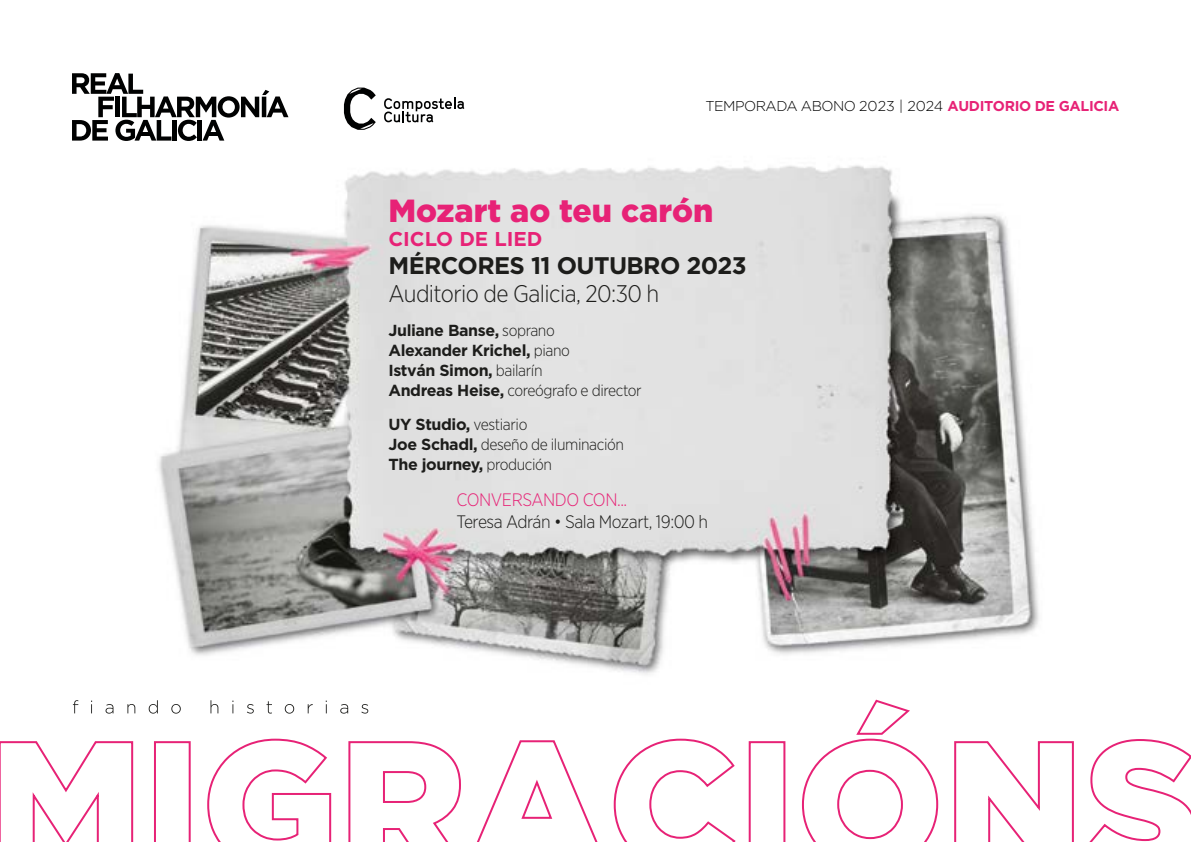
<style>
.page{position:relative;width:1191px;height:842px;background:#fff}
.page>*{position:absolute;margin:0;border:0;box-sizing:border-box;transform-origin:0 0}
.t1{font:900 32px "Gotham";color:#e72276}
.t2{font:300 24px "Gotham Narrow";letter-spacing:-.025em;color:#1d1d1b}
.t3{font:700 24px "Gotham";letter-spacing:-.025em;color:#1d1d1b}
.t4{font:700 20px "Gotham";color:#e72276}
.t5{font:300 18px "Gotham Narrow";letter-spacing:-.025em;color:#1d1d1b}
.t6{font:300 18px "Gotham Narrow";letter-spacing:-.025em;color:#e72276}
.t7{font:700 16px/20px "Gotham";letter-spacing:-.025em;color:#1d1d1b}
.t8{font:300 16px "Gotham Narrow";letter-spacing:-.025em;color:#1d1d1b}
.t9{font:300 14.2px "Gotham";letter-spacing:-.035em;color:#000101}
.s1{font-weight:700;color:#e72276}
.s2{font-family:"Gotham Narrow";font-weight:300}
.s3{font-family:"Gotham";font-weight:700}
</style>
<div class="page">
<img style="left:72px;top:73px;width:967px;height:602px">
<svg style="left:0;top:699px;width:1191px;height:143px"></svg>
<svg style="left:73px;top:700px;width:295px;height:14px"></svg>
<svg style="left:344px;top:88px;width:32px;height:42px"></svg>
<svg style="left:384px;top:98px;width:80px;height:24px"></svg>
<svg style="left:72px;top:74px;width:216px;height:67px"></svg>
<p class="t9" style="left:705px;top:97px;width:415px">TEMPORADA ABONO 2023 | 2024 <span class="s1">AUDITORIO DE GALICIA</span></p>
<h1 class="t1" style="left:388px;top:192px;width:326px">Mozart ao teu carón</h1>
<p class="t4" style="left:388px;top:227px;width:156px">CICLO DE LIED</p>
<h2 class="t3" style="left:388px;top:251px;width:360px">MÉRCORES 11 OUTUBRO 2023</h2>
<h2 class="t2" style="left:388px;top:279px;width:272px">Auditorio de Galicia, 20:30 h</h2>
<p class="t7" style="left:388px;top:320px;width:183px">Juliane Banse, <span class="s2">soprano<br></span>Alexander Krichel, <span class="s2">piano<br></span>István Simon, <span class="s2">bailarín</span></p>
<p class="t8" style="left:388px;top:380px;width:255px"><span class="s3">Andreas Heise,</span> coreógrafo e director</p>
<p class="t7" style="left:388px;top:414px;width:140px">UY Studio, <span class="s2">vestiario</span></p>
<p class="t8" style="left:388px;top:434px;width:237px"><span class="s3">Joe Schadl,</span> deseño de iluminación</p>
<p class="t7" style="left:388px;top:454px;width:165px">The journey, <span class="s2">produción</span></p>
<p class="t6" style="left:456px;top:488px;width:172px">CONVERSANDO CON...</p>
<p class="t5" style="left:456px;top:510px;width:253px">Teresa Adrán • Sala Mozart, 19:00 h</p>
</div>
